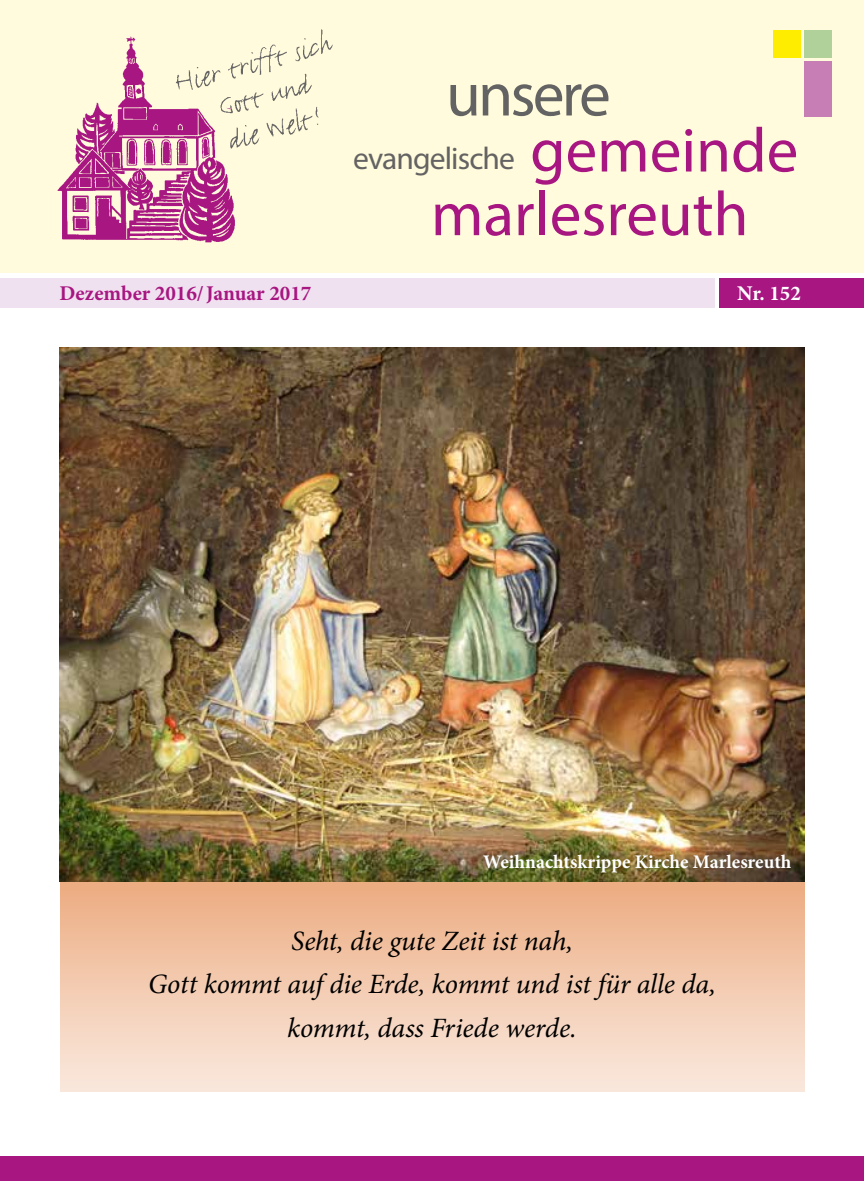
<style>
.page{position:relative;width:864px;height:1181px;background:#fff}
.page>*{position:absolute;margin:0;border:0;box-sizing:border-box;transform-origin:0 0}
.t1{font:63px "Myriad Pro";color:#a71681}
.t2{font:63px "Myriad Pro";letter-spacing:-.04em;color:#646363}
.t3{font:31.5px "Myriad Pro";letter-spacing:-.03em;color:#646363}
.t4{font:italic 28px/43.8px "Minion Pro";letter-spacing:-.01em;color:#000;text-align:center}
.t5{font:700 21px "Minion Pro";color:#a71681}
.t6{font:700 21px "Minion Pro";color:#fff}
.t7{font:700 19.25px "Minion Pro";color:#fff}
.s1{font-size:63px;color:#a71681}
</style>
<div class="page">
<div style="left:0;top:1156px;width:863px;height:25px;background:#a71681"></div>
<div style="left:60px;top:881px;width:744px;height:210px;background:linear-gradient(to bottom,#ecac81,#fae9de)"></div>
<div style="left:719px;top:278px;width:144px;height:30px;background:#a71681"></div>
<div style="left:0;top:278px;width:714px;height:30px;background:#f0e1f0"></div>
<div style="left:0;top:0;width:863px;height:273px;background:#fffbdc"></div>
<div style="left:772px;top:30px;width:28px;height:28px;background:#ffed00"></div>
<div style="left:803px;top:30px;width:28px;height:28px;background:#b0d199"></div>
<div style="left:803px;top:61px;width:28px;height:55px;background:#c67eb4"></div>
<img style="left:237px;top:29px;width:95px;height:119px">
<img style="left:57px;top:36px;width:180px;height:207px">
<img style="left:60px;top:347px;width:744px;height:534px">
<h1 class="t2" style="left:446px;top:55px;width:166px">unsere</h1>
<p class="t3" style="left:353px;top:139px;width:446px">evangelische <span class="s1">gemeinde</span></p>
<h1 class="t1" style="left:431px;top:175px;width:319px">marlesreuth</h1>
<p class="t5" style="left:60px;top:279px;width:253px">Dezember 2016/ Januar 2017</p>
<p class="t6" style="left:736px;top:279px;width:65px">Nr. 152</p>
<p class="t7" style="left:483px;top:848px;width:309px">Weihnachtskrippe Kirche Marlesreuth</p>
<p class="t4" style="left:148px;top:918px;width:569px">Seht, die gute Zeit ist nah,<br>Gott kommt auf die Erde, kommt und ist für alle da, kommt, dass Friede werde.</p>
</div>
